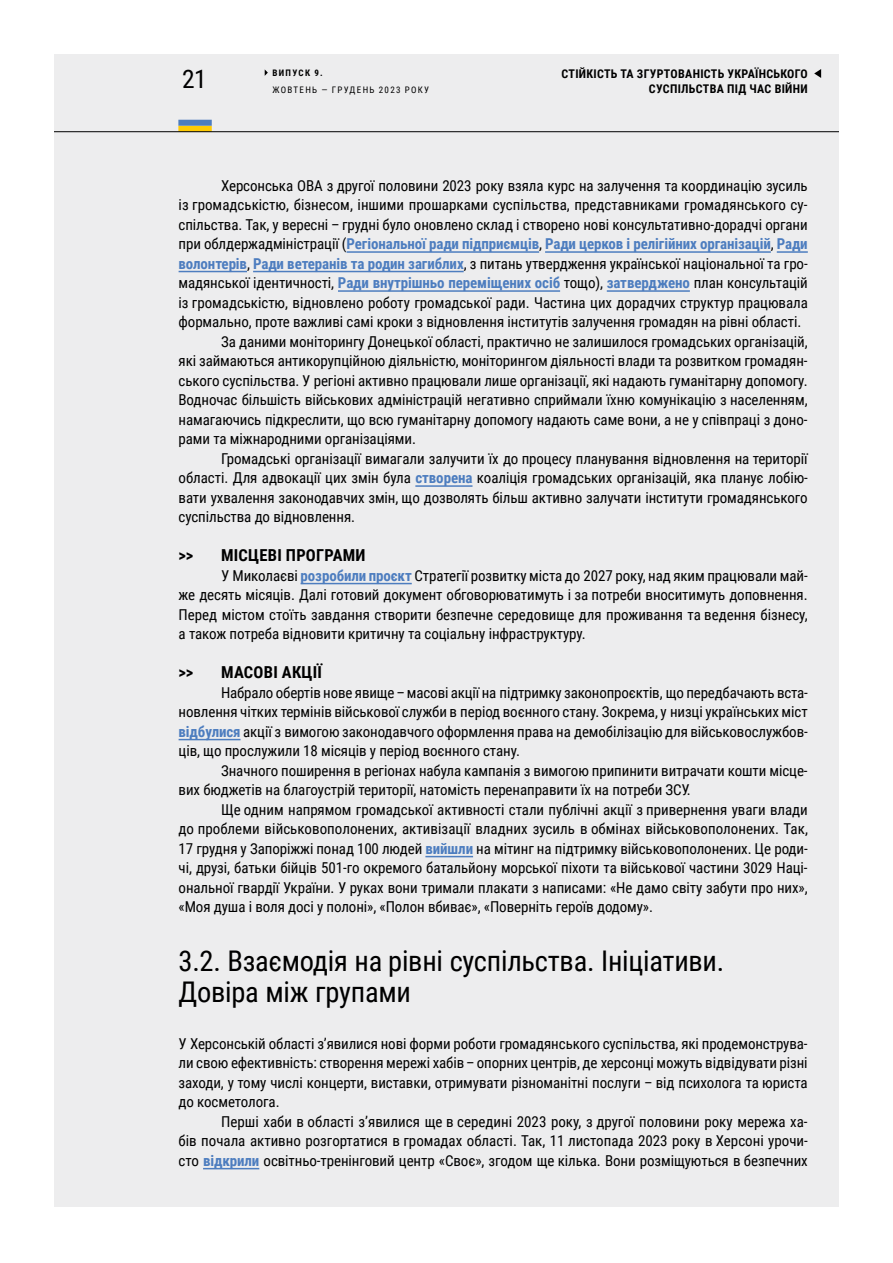
<style>
.page{position:relative;width:893px;height:1263px;background:#fff}
.page>*{position:absolute;margin:0;border:0;box-sizing:border-box;transform-origin:0 0}
.t1{font:28.5px/31.5px "Roboto Condensed";letter-spacing:-.01em;color:#000}
.t2{font:25.5px "Roboto Condensed";color:#000}
.t3{font:700 16.5px "Roboto Condensed";letter-spacing:.015em;color:#000}
.t4{font:15px/19.5px "Roboto Condensed";letter-spacing:-.005em;color:#000;text-align:justify}
.t5{font:700 15px "Roboto Condensed";letter-spacing:-.005em;color:#4d7dbf}
.t6{font:700 12px/15px "Roboto Condensed";letter-spacing:.025em;color:#000;text-align:right}
.t7{font:9px "Roboto Condensed";letter-spacing:.145em;color:#000}
.t8{font:700 9px "Roboto Condensed";letter-spacing:.145em;color:#000}
.s1{font-weight:400;color:#000}
.s2{font-weight:700;color:#4d7dbf}
</style>
<div class="page">
<div style="left:54px;top:54px;width:785px;height:1152px;background:#ededee"></div>
<svg style="left:265px;top:70px;width:3px;height:6px"></svg>
<svg style="left:814px;top:69px;width:7px;height:9px"></svg>
<div style="left:178px;top:126px;width:34px;height:6px;background:#ffcb05"></div>
<div style="left:178px;top:120px;width:34px;height:6px;background:#4d7dbf"></div>
<hr style="left:54px;top:131px;width:785px;height:1px;background:#000">
<hr style="left:347px;top:251px;width:192px;height:2px;background:#4d7dbf">
<hr style="left:545px;top:251px;width:226px;height:2px;background:#4d7dbf">
<hr style="left:777px;top:251px;width:31px;height:2px;background:#4d7dbf">
<hr style="left:179px;top:271px;width:68px;height:1px;background:#4d7dbf">
<hr style="left:253px;top:271px;width:211px;height:1px;background:#4d7dbf">
<hr style="left:338px;top:290px;width:222px;height:2px;background:#4d7dbf">
<hr style="left:607px;top:290px;width:83px;height:2px;background:#4d7dbf">
<hr style="left:415px;top:485px;width:57px;height:2px;background:#4d7dbf">
<hr style="left:301px;top:583px;width:111px;height:1px;background:#4d7dbf">
<hr style="left:179px;top:739px;width:61px;height:1px;background:#4d7dbf">
<hr style="left:425px;top:856px;width:48px;height:1px;background:#4d7dbf">
<hr style="left:203px;top:1168px;width:56px;height:1px;background:#4d7dbf">
<h2 class="t2" style="left:182px;top:61px;width:26px">21</h2>
<p class="t8" style="left:272px;top:66px;width:52px">ВИПУСК 9.</p>
<p class="t7" style="left:272px;top:83px;width:158px">ЖОВТЕНЬ — ГРУДЕНЬ 2023 РОКУ</p>
<p class="t6" style="left:562px;top:66px;width:248px">СТІЙКІСТЬ ТА ЗГУРТОВАНІСТЬ УКРАЇНСЬКОГО<br>СУСПІЛЬСТВА ПІД ЧАС ВІЙНИ</p>
<p class="t4" style="left:221px;top:175px;width:588px">Херсонська ОВА з другої половини 2023 року взяла курс на залучення та координацію зусиль</p>
<p class="t4" style="left:179px;top:194px;width:630px">із громадськістю, бізнесом, іншими прошарками суспільства, представниками громадянського су-</p>
<p class="t4" style="left:179px;top:214px;width:631px">спільства. Так, у вересні – грудні було оновлено склад і створено нові консультативно-дорадчі органи</p>
<p class="t5" style="left:179px;top:233px;width:631px"><span class="s1">при облдержадміністрації (</span>Регіональної ради підприємців<span class="s1">,</span> Ради церков і релігійних організацій<span class="s1">,</span> Ради</p>
<p class="t4" style="left:179px;top:253px;width:631px"><span class="s2">волонтерів</span>, <span class="s2">Ради ветеранів та родин загиблих</span>, з питань утвердження української національної та гро-</p>
<p class="t4" style="left:179px;top:272px;width:631px">мадянської ідентичності, <span class="s2">Ради внутрішньо переміщених осіб</span> тощо), <span class="s2">затверджено</span> план консультацій</p>
<p class="t4" style="left:179px;top:292px;width:631px">із громадськістю, відновлено роботу громадської ради. Частина цих дорадчих структур працювала</p>
<p class="t4" style="left:179px;top:311px;width:624px">формально, проте важливі самі кроки з відновлення інститутів залучення громадян на рівні області.</p>
<p class="t4" style="left:221px;top:331px;width:588px">За даними моніторингу Донецької області, практично не залишилося громадських організацій,</p>
<p class="t4" style="left:179px;top:350px;width:631px">які займаються антикорупційною діяльністю, моніторингом діяльності влади та розвитком громадян-</p>
<p class="t4" style="left:179px;top:370px;width:630px">ського суспільства. У регіоні активно працювали лише організації, які надають гуманітарну допомогу.</p>
<p class="t4" style="left:179px;top:389px;width:631px">Водночас більшість військових адміністрацій негативно сприймали їхню комунікацію з населенням,</p>
<p class="t4" style="left:179px;top:409px;width:630px">намагаючись підкреслити, що всю гуманітарну допомогу надають саме вони, а не у співпраці з доно-</p>
<p class="t4" style="left:179px;top:428px;width:239px">рами та міжнародними організаціями.</p>
<p class="t4" style="left:221px;top:448px;width:588px">Громадські організації вимагали залучити їх до процесу планування відновлення на території</p>
<p class="t4" style="left:179px;top:467px;width:631px">області. Для адвокації цих змін була <span class="s2">створена</span> коаліція громадських організацій, яка планує лобію-</p>
<p class="t4" style="left:179px;top:487px;width:631px">вати ухвалення законодавчих змін, що дозволять більш активно залучати інститути громадянського</p>
<p class="t4" style="left:179px;top:506px;width:178px">суспільства до відновлення.</p>
<p class="t3" style="left:179px;top:544px;width:16px">&gt;&gt;</p>
<p class="t3" style="left:221px;top:544px;width:146px">МІСЦЕВІ ПРОГРАМИ</p>
<p class="t4" style="left:179px;top:565px;width:631px;text-indent:43px">У Миколаєві <span class="s2">розробили проєкт</span> Стратегії розвитку міста до 2027 року, над яким працювали май&shy;же десять місяців. Далі готовий документ обговорюватимуть і за потреби вноситимуть доповнення.<br>Перед містом стоїть завдання створити безпечне середовище для проживання та ведення бізнесу, а також потреба відновити критичну та соціальну інфраструктуру.</p>
<p class="t3" style="left:179px;top:661px;width:16px">&gt;&gt;</p>
<p class="t3" style="left:221px;top:661px;width:102px">МАСОВІ АКЦІЇ</p>
<p class="t4" style="left:179px;top:682px;width:631px;text-indent:43px">Набрало обертів нове явище–масові акції на підтримку законопроєктів, що передбачають вста&shy;новлення чітких термінів військової служби в період воєнного стану. Зокрема, у низці українських міст <span class="s2">відбулися</span> акції з вимогою законодавчого оформлення права на демобілізацію для військовослужбов&shy;ців, що прослужили 18 місяців у період воєнного стану.</p>
<p class="t4" style="left:179px;top:760px;width:630px;text-indent:43px">Значного поширення в регіонах набула кампанія з вимогою припинити витрачати кошти місце&shy;вих бюджетів на благоустрій території, натомість перенаправити їх на потреби ЗСУ.</p>
<p class="t4" style="left:179px;top:799px;width:631px;text-indent:43px">Ще одним напрямом громадської активності стали публічні акції з привернення уваги влади до проблеми військовополонених, активізації владних зусиль в обмінах військовополонених. Так, 17 грудня у Запоріжжі понад 100 людей <span class="s2">вийшли</span> на мітинг на підтримку військовополонених. Це роди&shy;чі, друзі, батьки бійців 501-го окремого батальйону морської піхоти та військової частини 3029 Наці&shy;ональної гвардії України. У руках вони тримали плакати з написами: «Не дамо світу забути про них», «Моя душа і воля досі у полоні», «Полон вбиває», «Поверніть героїв додому».</p>
<h1 class="t1" style="left:179px;top:944px;width:547px">3.2. Взаємодія на рівні суспільства. Ініціативи.<br>Довіра між групами</h1>
<p class="t4" style="left:179px;top:1033px;width:631px">У Херсонській області з’явилися нові форми роботи громадянського суспільства, які продемонструва&shy;ли свою ефективність: створення мережі хабів–опорних центрів, де херсонці можуть відвідувати різні заходи, у тому числі концерти, виставки, отримувати різноманітні послуги – від психолога та юриста до косметолога.</p>
<p class="t4" style="left:179px;top:1111px;width:631px;text-indent:43px">Перші хаби в області з’явилися ще в середині 2023 року, з другої половини року мережа ха&shy;бів почала активно розгортатися в громадах області. Так, 11 листопада 2023 року в Херсоні урочи&shy;сто <span class="s2">відкрили</span> освітньо-тренінговий центр «Своє», згодом ще кілька. Вони розміщуються в безпечних</p>
</div>
